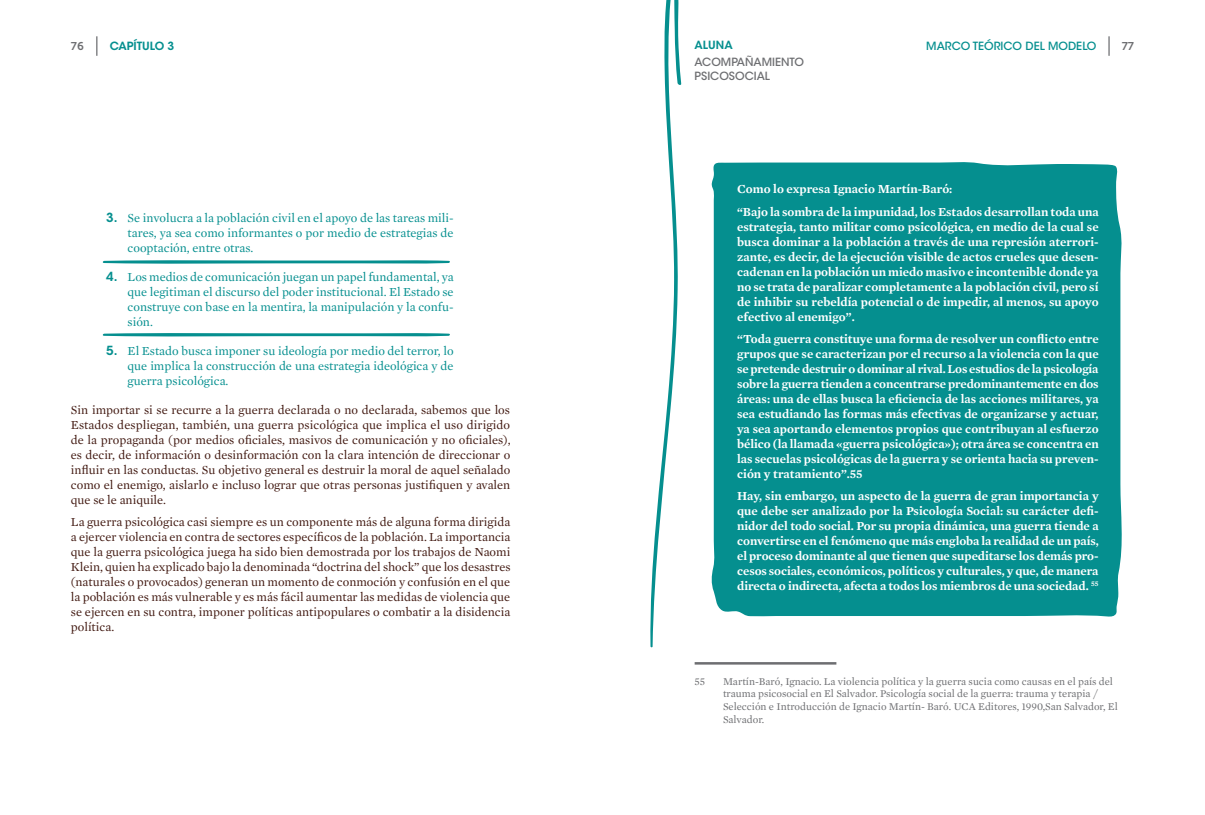
<style>
.page{position:relative;width:1205px;height:815px;background:#fff}
.page>*{position:absolute;margin:0;border:0;box-sizing:border-box;transform-origin:0 0}
.t1{font:600 12.5px/15px "Mercury Text G1";color:#fff;text-align:justify}
.t2{font:12.5px/15px "Mercury Text G1";color:#421a12;text-align:justify}
.t3{font:12.5px/15px "Mercury Text G1";color:#058f8f;text-align:justify}
.t4{font:500 11.25px/13.5px "ITC Avant Garde Std";color:#6d6e71}
.t5{font:500 11.25px "ITC Avant Garde Std";color:#058f8f}
.t6{font:600 11.25px "ITC Avant Garde Std";color:#058f8f}
.t7{font:11.25px "Museo Sans 700";color:#6d6e71}
.t8{font:10.62px/12.8px "Mercury Text G1";color:#6d6e71}
.s1{font-family:"ITC Avant Garde Std";font-weight:600}
</style>
<div class="page">
<div style="left:711px;top:162px;width:411px;height:455px;background:#058f8f"></div>
<svg style="left:96px;top:36px;width:1px;height:20px"></svg>
<svg style="left:1108px;top:36px;width:1px;height:20px"></svg>
<hr style="left:694px;top:662px;width:142px;height:3px;background:#6d6e71">
<svg style="left:102px;top:260px;width:348px;height:4px"></svg>
<svg style="left:102px;top:333px;width:348px;height:4px"></svg>
<svg style="left:650px;top:0;width:31px;height:648px"></svg>
<p class="t7" style="left:71px;top:39px;width:14px">76</p>
<p class="t6" style="left:110px;top:38px;width:66px">CAPÍTULO 3</p>
<p class="t5" style="left:926px;top:39px;width:172px">MARCO TEÓRICO DEL MODELO</p>
<p class="t7" style="left:1122px;top:39px;width:14px">77</p>
<p class="t6" style="left:694px;top:38px;width:40px">ALUNA</p>
<p class="t4" style="left:694px;top:55px;width:111px">ACOMPAÑAMIENTO<br>PSICOSOCIAL</p>
<p class="t3" style="left:128px;top:210px;width:327px;text-indent:-21px"><span class="s1">3.</span> Se involucra a la población civil en el apoyo de las tareas mili&shy;tares, ya sea como informantes o por medio de estrategias de cooptación, entre otras.</p>
<p class="t3" style="left:128px;top:269px;width:327px;text-indent:-21px"><span class="s1">4.</span> Los medios de comunicación juegan un papel fundamental, ya que legitiman el discurso del poder institucional. El Estado se construye con base en la mentira, la manipulación y la confu&shy;sión.</p>
<p class="t3" style="left:128px;top:344px;width:327px;text-indent:-21px"><span class="s1">5.</span> El Estado busca imponer su ideología por medio del terror, lo que implica la construcción de una estrategia ideológica y de guerra psicológica.</p>
<p class="t2" style="left:71px;top:403px;width:441px">Sin importar si se recurre a la guerra declarada o no declarada, sabemos que los Estados despliegan, también, una guerra psicológica que implica el uso dirigido de la propaganda (por medios oficiales, masivos de comunicación y no oficiales), es decir, de información o desinformación con la clara intención de direccionar o influir en las conductas. Su objetivo general es destruir la moral de aquel señalado como el enemigo, aislarlo e incluso lograr que otras personas justifiquen y avalen que se le aniquile.</p>
<p class="t2" style="left:71px;top:515px;width:441px">La guerra psicológica casi siempre es un componente más de alguna forma dirigida a ejercer violencia en contra de sectores específicos de la población. La importancia que la guerra psicológica juega ha sido bien demostrada por los trabajos de Naomi Klein, quien ha explicado bajo la denominada “doctrina del shock” que los desastres (naturales o provocados) generan un momento de conmoción y confusión en el que la población es más vulnerable y es más fácil aumentar las medidas de violencia que se ejercen en su contra, imponer políticas antipopulares o combatir a la disidencia política.</p>
<p class="t1" style="left:737px;top:177px;width:363px;line-height:23.2px">Como lo expresa Ignacio Martín-Baró:<br>“Bajo la sombra de la impunidad, los Estados desarrollan toda una</p>
<p class="t1" style="left:737px;top:219px;width:363px">estrategia, tanto militar como psicológica, en medio de la cual se busca dominar a la población a través de una represión aterrori&shy;zante, es decir, de la ejecución visible de actos crueles que desen&shy;cadenan en la población un miedo masivo e incontenible donde ya no se trata de paralizar completamente a la población civil, pero sí de inhibir su rebeldía potencial o de impedir, al menos, su apoyo efectivo al enemigo”.</p>
<p class="t1" style="left:737px;top:331px;width:363px">“Toda guerra constituye una forma de resolver un conflicto entre grupos que se caracterizan por el recurso a la violencia con la que se pretende destruir o dominar al rival. Los estudios de la psicología sobre la guerra tienden a concentrarse predominantemente en dos áreas: una de ellas busca la eficiencia de las acciones militares, ya sea estudiando las formas más efectivas de organizarse y actuar, ya sea aportando elementos propios que contribuyan al esfuerzo bélico (la llamada «guerra psicológica»); otra área se concentra en las secuelas psicológicas de la guerra y se orienta hacia su preven&shy;ción y tratamiento”.55</p>
<p class="t1" style="left:737px;top:489px;width:363px">Hay, sin embargo, un aspecto de la guerra de gran importancia y que debe ser analizado por la Psicología Social: su carácter defi&shy;nidor del todo social. Por su propia dinámica, una guerra tiende a convertirse en el fenómeno que más engloba la realidad de un país, el proceso dominante al que tienen que supeditarse los demás pro&shy;cesos sociales, económicos, políticos y culturales, y que, de manera directa o indirecta, afecta a todos los miembros de una sociedad. <sup>55</sup></p>
<p class="t8" style="left:694px;top:675px;width:12px">55</p>
<p class="t8" style="left:723px;top:675px;width:396px">Martín-Baró, Ignacio. La violencia política y la guerra sucia como causas en el país del trauma psicosocial en El Salvador. Psicología social de la guerra: trauma y terapia / Selección e Introducción de Ignacio Martín- Baró. UCA Editores, 1990,San Salvador, El Salvador.</p>
</div>
